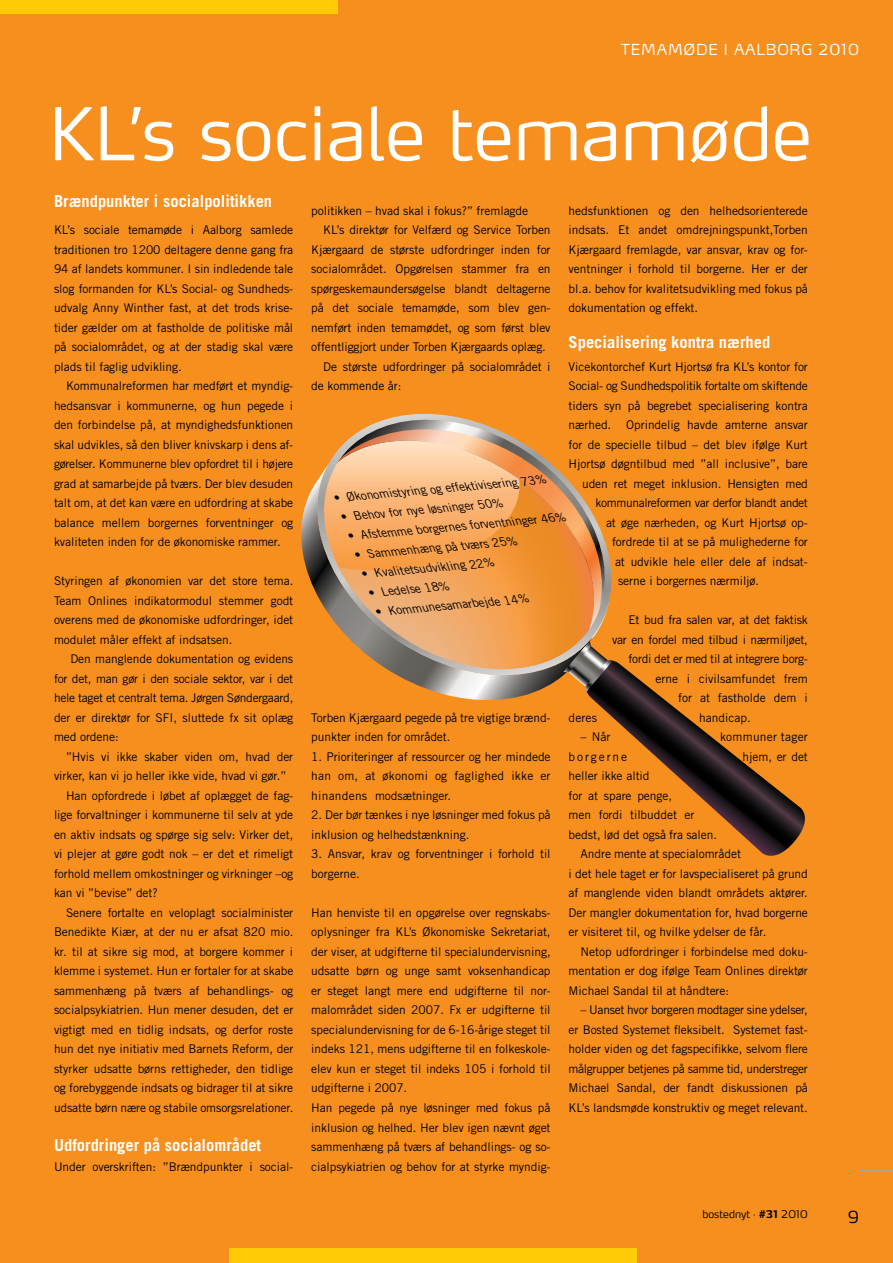
<style>
.page{position:relative;width:893px;height:1263px;background:#f78f1e}
.page>*{position:absolute;margin:0;border:0;box-sizing:border-box;transform-origin:0 0}
.t1{font:300 72px "Max LF";color:#fff}
.t2{font:700 16.5px "Trade Gothic LT Std";color:#fff}
.t3{font:300 16.5px "Max LF";color:#000}
.t4{font:300 15px "Max LF";letter-spacing:.055em;color:#fff}
.t5{font:12px/19.5px "Trade Gothic LT Std";letter-spacing:-.005em;color:#000;text-align:justify}
.t6{font:italic 12px "Trade Gothic LT Std";color:#000}
.t7{font:12px "Trade Gothic LT Std";letter-spacing:-.03em;color:#000}
.t8{font:12px "Trade Gothic LT Std";letter-spacing:.02em;color:#000}
.t9{font:12px "Trade Gothic LT Std";letter-spacing:.155em;color:#000}
.t10{font:300 10.5px "Max LF";letter-spacing:.02em;color:#000}
.s1{font-weight:700}
</style>
<div class="page">
<svg style="left:430px;top:690px;width:110px;height:11px"></svg>
<svg style="left:600px;top:674px;width:205px;height:182px"></svg>
<svg style="left:586px;top:690px;width:27px;height:16px"></svg>
<svg style="left:301px;top:413px;width:331px;height:277px"></svg>
<hr style="left:859px;top:1170px;width:34px;height:2px;background:#4dc7e4">
<div style="left:0;top:0;width:338px;height:14px;background:#ffcb05"></div>
<div style="left:230px;top:1248px;width:407px;height:15px;background:#ffcb05"></div>
<p class="t4" style="left:621px;top:40px;width:240px">temamøde i aalborg 2010</p>
<h1 class="t1" style="left:49px;top:89px;width:765px">KL’s sociale temamøde</h1>
<h2 class="t2" style="left:54px;top:191px;width:220px">Brændpunkter i socialpolitikken</h2>
<p class="t5" style="left:54px;top:220px;width:241px">KL’s sociale temamøde i Aalborg samlede traditionen tro 1200 deltagere denne gang fra 94 af landets kommuner. I sin indledende tale slog formanden for KL’s Social- og Sundheds&shy;udvalg Anny Winther fast, at det trods krise&shy;tider gælder om at fastholde de politiske mål på socialområdet, og at der stadig skal være plads til faglig udvikling.</p>
<p class="t5" style="left:54px;top:376px;width:241px;text-indent:12px">Kommunalreformen har medført et myndig&shy;hedsansvar i kommunerne, og hun pegede i den forbindelse på, at myndighedsfunktionen skal udvikles, så den bliver knivskarp i dens af&shy;gørelser. Kommunerne blev opfordret til i højere grad at samarbejde på tværs. Der blev desuden talt om, at det kan være en udfordring at skabe balance mellem borgernes forventninger og kvaliteten inden for de økonomiske rammer.</p>
<p class="t5" style="left:54px;top:571px;width:241px">Styringen af økonomien var det store tema.<br>Team Onlines indikatormodul stemmer godt overens med de økonomiske udfordringer, idet modulet måler effekt af indsatsen.</p>
<p class="t5" style="left:54px;top:649px;width:241px;text-indent:16px">Den manglende dokumentation og evidens for det, man gør i den sociale sektor, var i det hele taget et centralt tema. Jørgen Søndergaard, der er direktør for SFI, sluttede fx sit oplæg med ordene:</p>
<p class="t5" style="left:66px;top:747px;width:229px">”Hvis vi ikke skaber viden om, hvad der</p>
<p class="t5" style="left:54px;top:766px;width:234px">virker, kan vi jo heller ikke vide, hvad vi gør.”</p>
<p class="t5" style="left:66px;top:786px;width:229px">Han opfordrede i løbet af oplægget de fag-</p>
<p class="t5" style="left:54px;top:805px;width:241px">lige forvaltninger i kommunerne til selv at yde</p>
<p class="t5" style="left:54px;top:825px;width:241px">en aktiv indsats og spørge sig selv: Virker det,</p>
<p class="t5" style="left:54px;top:844px;width:241px">vi plejer at gøre godt nok – er det et rimeligt</p>
<p class="t5" style="left:54px;top:864px;width:241px">forhold mellem omkostninger og virkninger –og</p>
<p class="t5" style="left:54px;top:883px;width:105px">kan vi ”bevise” det?</p>
<p class="t5" style="left:66px;top:903px;width:229px">Senere fortalte en veloplagt socialminister</p>
<p class="t5" style="left:54px;top:922px;width:241px">Benedikte Kiær, at der nu er afsat 820 mio.</p>
<p class="t5" style="left:54px;top:942px;width:241px">kr. til at sikre sig mod, at borgere kommer i</p>
<p class="t5" style="left:54px;top:961px;width:241px">klemme i systemet. Hun er fortaler for at skabe</p>
<p class="t5" style="left:54px;top:981px;width:241px">sammenhæng på tværs af behandlings- og</p>
<p class="t5" style="left:54px;top:1000px;width:241px">socialpsykiatrien. Hun mener desuden, det er</p>
<p class="t5" style="left:54px;top:1020px;width:241px">vigtigt med en tidlig indsats, og derfor roste</p>
<p class="t5" style="left:54px;top:1039px;width:241px">hun det nye initiativ med Barnets Reform, der</p>
<p class="t5" style="left:54px;top:1059px;width:241px">styrker udsatte børns rettigheder, den tidlige</p>
<p class="t5" style="left:54px;top:1078px;width:241px">og forebyggende indsats og bidrager til at sikre</p>
<p class="t5" style="left:54px;top:1098px;width:241px">udsatte børn nære og stabile omsorgsrelationer.</p>
<h2 class="t2" style="left:54px;top:1135px;width:209px">Udfordringer på socialområdet</h2>
<p class="t5" style="left:54px;top:1156px;width:240px">Under overskriften: ”Brændpunkter i social-</p>
<p class="t5" style="left:311px;top:201px;width:218px">politikken – hvad skal i fokus?” fremlagde</p>
<p class="t5" style="left:323px;top:220px;width:229px">KL’s direktør for Velfærd og Service Torben</p>
<p class="t5" style="left:311px;top:240px;width:241px">Kjærgaard de største udfordringer inden for</p>
<p class="t5" style="left:311px;top:259px;width:241px">socialområdet. Opgørelsen stammer fra en</p>
<p class="t5" style="left:311px;top:279px;width:241px">spørgeskemaundersøgelse blandt deltagerne</p>
<p class="t5" style="left:311px;top:298px;width:241px">på det sociale temamøde, som blev gen-</p>
<p class="t5" style="left:311px;top:318px;width:241px">nemført inden temamødet, og som først blev</p>
<p class="t5" style="left:311px;top:337px;width:236px">offentliggjort under Torben Kjærgaards oplæg.</p>
<p class="t5" style="left:323px;top:357px;width:229px">De største udfordringer på socialområdet i</p>
<p class="t5" style="left:311px;top:376px;width:92px">de kommende år:</p>
<p class="t5" style="left:569px;top:201px;width:241px">hedsfunktionen og den helhedsorienterede indsats. Et andet omdrejningspunkt,Torben Kjærgaard fremlagde, var ansvar, krav og for&shy;ventninger i forhold til borgerne. Her er der bl.a. behov for kvalitetsudvikling med fokus på dokumentation og effekt.</p>
<h2 class="t2" style="left:569px;top:332px;width:203px">Specialisering kontra nærhed</h2>
<p class="t5" style="left:569px;top:357px;width:241px">Vicekontorchef Kurt Hjortsø fra KL’s kontor for</p>
<p class="t5" style="left:569px;top:376px;width:241px">Social- og Sundhedspolitik fortalte om skiftende</p>
<p class="t5" style="left:569px;top:396px;width:241px">tiders syn på begrebet specialisering kontra</p>
<p class="t5" style="left:569px;top:415px;width:241px">nærhed. Oprindelig havde amterne ansvar</p>
<p class="t5" style="left:569px;top:435px;width:241px">for de specielle tilbud – det blev ifølge Kurt</p>
<p class="t5" style="left:569px;top:454px;width:241px">Hjortsø døgntilbud med ”all inclusive”, bare</p>
<p class="t5" style="left:582px;top:474px;width:227px">uden ret meget inklusion. Hensigten med</p>
<p class="t7" style="left:595px;top:496px;width:214px">kommunalreformen var derfor blandt andet</p>
<p class="t5" style="left:606px;top:513px;width:202px">at øge nærheden, og Kurt Hjortsø op-</p>
<p class="t5" style="left:612px;top:532px;width:197px">fordrede til at se på mulighederne for</p>
<p class="t5" style="left:615px;top:552px;width:194px">at udvikle hele eller dele af indsat-</p>
<p class="t5" style="left:618px;top:571px;width:143px">serne i borgernes nærmiljø.</p>
<p class="t5" style="left:612px;top:610px;width:197px;text-align:right">Et bud fra salen var, at det faktisk var en fordel med tilbud i nærmiljøet, fordi det er med til at integrere borg&shy;erne i civilsamfundet frem<br>for at fastholde dem i</p>
<p class="t5" style="left:569px;top:708px;width:30px">deres</p>
<p class="t5" style="left:699px;top:708px;width:53px">handicap.</p>
<p class="t5" style="left:581px;top:727px;width:31px">– Når</p>
<p class="t8" style="left:720px;top:730px;width:89px">kommuner tager</p>
<p class="t9" style="left:569px;top:749px;width:60px">borgerne</p>
<p class="t5" style="left:742px;top:747px;width:67px">hjem, er det</p>
<p class="t5" style="left:569px;top:766px;width:82px">heller ikke altid</p>
<p class="t5" style="left:569px;top:786px;width:105px">for at spare penge,</p>
<p class="t5" style="left:569px;top:805px;width:127px">men fordi tilbuddet er</p>
<p class="t5" style="left:569px;top:825px;width:150px">bedst, lød det også fra salen.</p>
<p class="t5" style="left:581px;top:844px;width:162px">Andre mente at specialområdet</p>
<p class="t5" style="left:569px;top:864px;width:241px">i det hele taget er for lavspecialiseret på grund</p>
<p class="t5" style="left:569px;top:883px;width:241px">af manglende viden blandt områdets aktører.</p>
<p class="t5" style="left:569px;top:903px;width:241px">Der mangler dokumentation for, hvad borgerne</p>
<p class="t5" style="left:569px;top:922px;width:199px">er visiteret til, og hvilke ydelser de får.</p>
<p class="t5" style="left:581px;top:942px;width:229px">Netop udfordringer i forbindelse med doku-</p>
<p class="t5" style="left:569px;top:961px;width:241px">mentation er dog ifølge Team Onlines direktør</p>
<p class="t5" style="left:569px;top:981px;width:162px">Michael Sandal til at håndtere:</p>
<p class="t5" style="left:569px;top:1000px;width:241px;text-indent:12px">– Uanset hvor borgeren modtager sine ydelser, er Bosted Systemet fleksibelt. Systemet fast&shy;holder viden og det fagspecifikke, selvom flere målgrupper betjenes på samme tid, understreger Michael Sandal, der fandt diskussionen på KL’s landsmøde konstruktiv og meget relevant.</p>
<p class="t6" style="left:335px;top:491px;width:214px;rotate:-5deg">• Økonomistyring og effektivisering 73%</p>
<p class="t6" style="left:341px;top:509px;width:164px;rotate:-5deg">• Behov for nye løsninger 50%</p>
<p class="t6" style="left:348px;top:528px;width:220px;rotate:-5deg">• Afstemme borgernes forventninger 46%</p>
<p class="t6" style="left:355px;top:547px;width:165px;rotate:-5deg">• Sammenhæng på tværs 25%</p>
<p class="t6" style="left:362px;top:566px;width:135px;rotate:-5deg">• Kvalitetsudvikling 22%</p>
<p class="t6" style="left:369px;top:585px;width:83px;rotate:-5deg">• Ledelse 18%</p>
<p class="t6" style="left:376px;top:604px;width:155px;rotate:-5deg">• Kommunesamarbejde 14%</p>
<p class="t5" style="left:311px;top:708px;width:241px">Torben Kjærgaard pegede på tre vigtige brænd&shy;punkter inden for området.</p>
<p class="t5" style="left:311px;top:747px;width:241px">1. Prioriteringer af ressourcer og her mindede han om, at økonomi og faglighed ikke er hinandens modsætninger.</p>
<p class="t5" style="left:311px;top:805px;width:241px">2. Der bør tænkes i nye løsninger med fokus på inklusion og helhedstænkning.</p>
<p class="t5" style="left:311px;top:844px;width:241px">3. Ansvar, krav og forventninger i forhold til borgerne.</p>
<p class="t5" style="left:311px;top:903px;width:241px;text-align:left">Han henviste til en opgørelse over regnskabs&shy;oplysninger fra KL’s Økonomiske Sekretariat, der viser, at udgifterne til specialundervisning, udsatte børn og unge samt voksenhandicap er steget langt mere end udgifterne til nor&shy;malområdet siden 2007. Fx er udgifterne til specialundervisning for de 6-16-årige steget til indeks 121, mens udgifterne til en folkeskole&shy;elev kun er steget til indeks 105 i forhold til udgifterne i 2007.<br>Han pegede på nye løsninger med fokus på inklusion og helhed. Her blev igen nævnt øget sammenhæng på tværs af behandlings- og so&shy;cialpsykiatrien og behov for at styrke myndig-</p>
<p class="t10" style="left:702px;top:1207px;width:107px">bostednyt · <span class="s1">#31</span> 2010</p>
<h2 class="t3" style="left:848px;top:1206px;width:13px">9</h2>
</div>
